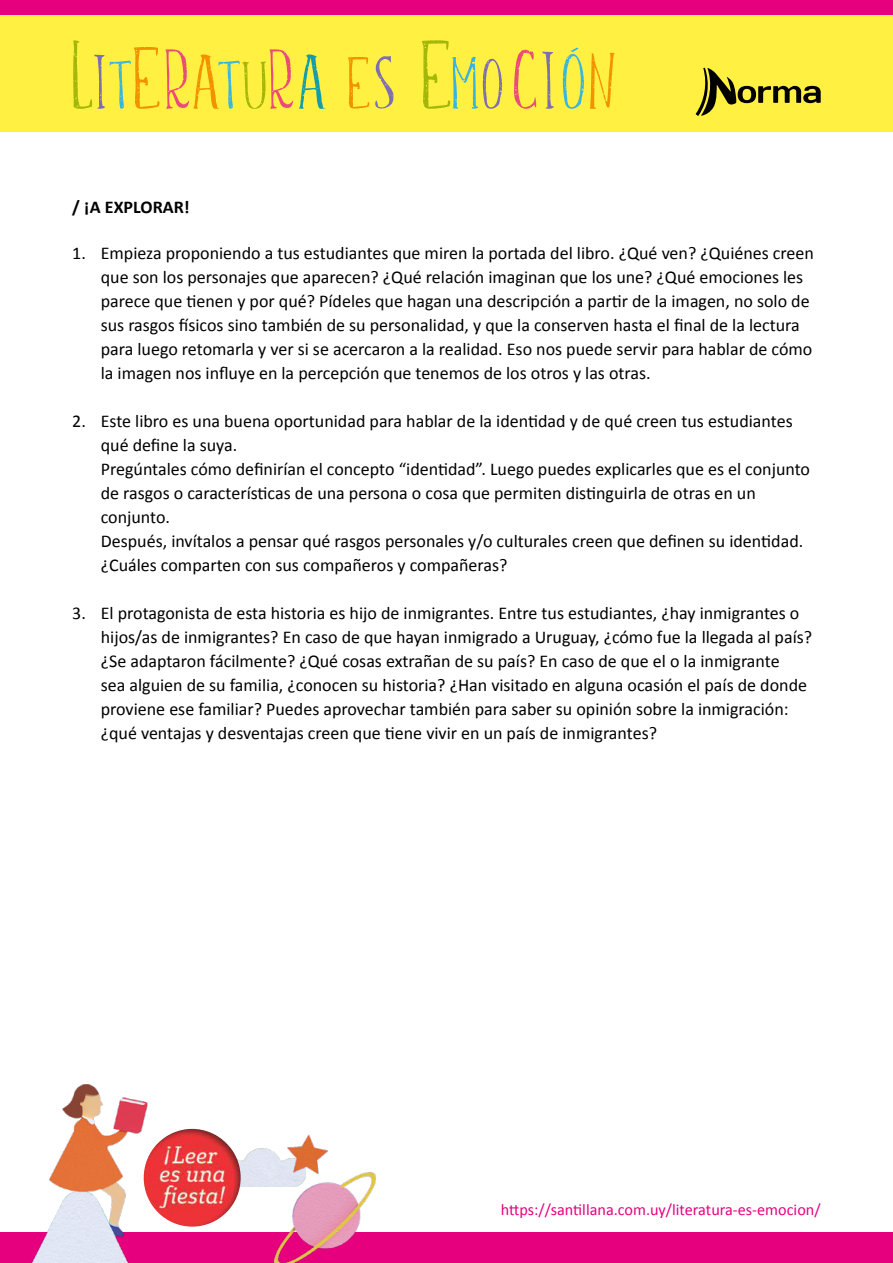
<style>
.page{position:relative;width:893px;height:1263px;background:#fff}
.page>*{position:absolute;margin:0;border:0;box-sizing:border-box;transform-origin:0 0}
.bullets{font:18px/24px "Calibri";color:#000}
.t1{font:700 18px "Calibri";color:#000}
.t2{font:16.2px "Calibri";color:#e6007d}
</style>
<div class="page">
<div style="left:0;top:1232px;width:893px;height:31px;background:#e6007d"></div>
<div style="left:0;top:0;width:893px;height:132px;background:#fff042"></div>
<div style="left:0;top:0;width:893px;height:15px;background:#e6007d"></div>
<svg style="left:299px;top:55px;width:26px;height:54px"></svg>
<svg style="left:73px;top:40px;width:220px;height:69px"></svg>
<svg style="left:348px;top:57px;width:21px;height:52px"></svg>
<svg style="left:375px;top:56px;width:18px;height:53px"></svg>
<svg style="left:514px;top:50px;width:22px;height:59px"></svg>
<svg style="left:542px;top:52px;width:12px;height:57px"></svg>
<svg style="left:590px;top:53px;width:25px;height:56px"></svg>
<svg style="left:422px;top:40px;width:80px;height:69px"></svg>
<svg style="left:563px;top:48px;width:21px;height:61px"></svg>
<svg style="left:696px;top:68px;width:125px;height:48px"></svg>
<img style="left:275px;top:1172px;width:100px;height:91px">
<img style="left:231px;top:1148px;width:74px;height:39px">
<img style="left:288px;top:1135px;width:39px;height:38px">
<img style="left:31px;top:1085px;width:161px;height:178px">
<img style="left:144px;top:1129px;width:97px;height:97px;border-radius:49px">
<p class="t1" style="left:72px;top:196px;width:119px">/ ¡A EXPLORAR!</p>
<p class="bullets" style="left:101px;top:240px;width:715px;text-indent:-29px">1. Empieza proponiendo a tus estudiantes que miren la portada del libro. ¿Qué ven? ¿Quiénes creen que son los personajes que aparecen? ¿Qué relación imaginan que los une? ¿Qué emociones les parece que tienen y por qué? Pídeles que hagan una descripción a partir de la imagen, no solo de sus rasgos físicos sino también de su personalidad, y que la conserven hasta el final de la lectura para luego retomarla y ver si se acercaron a la realidad. Eso nos puede servir para hablar de cómo la imagen nos influye en la percepción que tenemos de los otros y las otras.</p>
<p class="bullets" style="left:101px;top:408px;width:693px;text-indent:-29px">2. Este libro es una buena oportunidad para hablar de la identidad y de qué creen tus estudiantes qué define la suya.</p>
<p class="bullets" style="left:101px;top:456px;width:711px">Pregúntales cómo definirían el concepto “identidad”. Luego puedes explicarles que es el conjunto de rasgos o características de una persona o cosa que permiten distinguirla de otras en un conjunto.</p>
<p class="bullets" style="left:101px;top:528px;width:704px">Después, invítalos a pensar qué rasgos personales y/o culturales creen que definen su identidad. ¿Cuáles comparten con sus compañeros y compañeras?</p>
<p class="bullets" style="left:101px;top:600px;width:713px;text-indent:-29px">3. El protagonista de esta historia es hijo de inmigrantes. Entre tus estudiantes, ¿hay inmigrantes o hijos/as de inmigrantes? En caso de que hayan inmigrado a Uruguay, ¿cómo fue la llegada al país? ¿Se adaptaron fácilmente? ¿Qué cosas extrañan de su país? En caso de que el o la inmigrante<br>sea alguien de su familia, ¿conocen su historia? ¿Han visitado en alguna ocasión el país de donde proviene ese familiar? Puedes aprovechar también para saber su opinión sobre la inmigración: ¿qué ventajas y desventajas creen que tiene vivir en un país de inmigrantes?</p>
<p class="t2" style="left:501px;top:1199px;width:321px">https://santillana.com.uy/literatura-es-emocion/</p>
</div>
